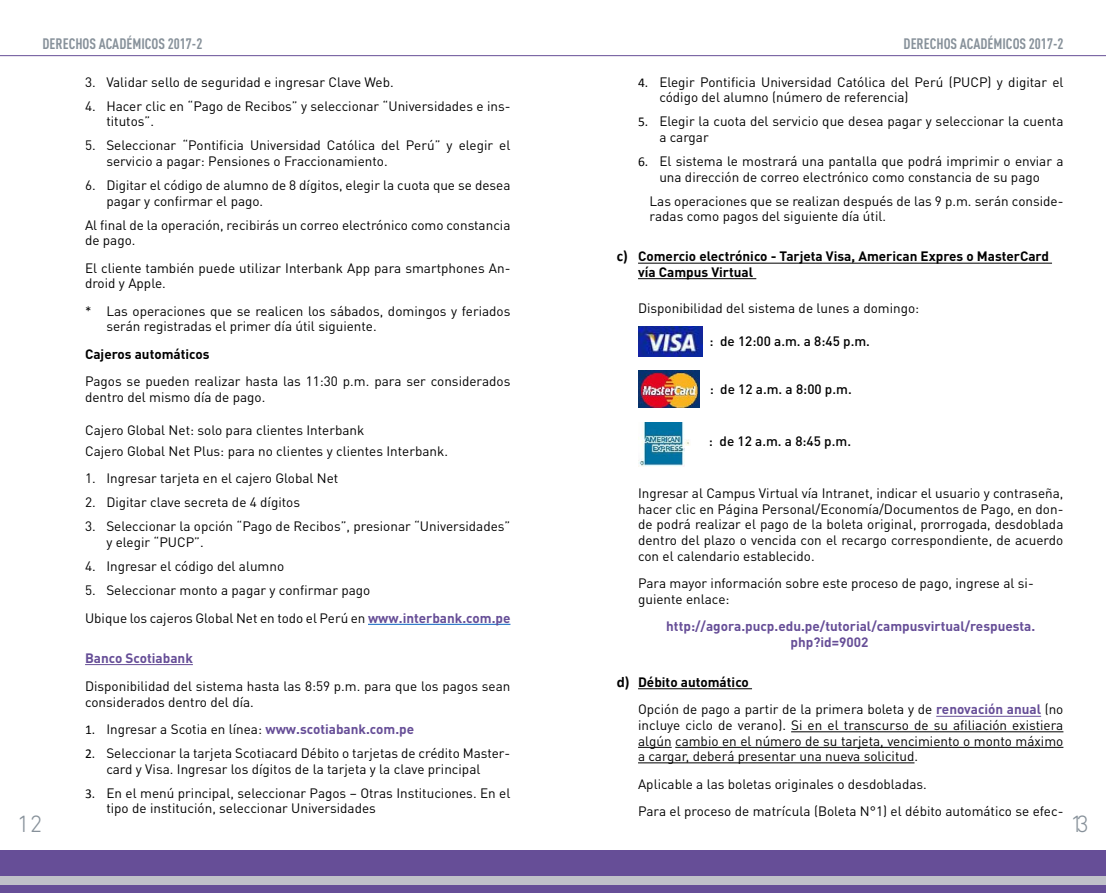
<style>
.page{position:relative;width:1106px;height:893px;background:#fff}
.page>*{position:absolute;margin:0;border:0;box-sizing:border-box;transform-origin:0 0}
.t1{font:300 24px "DIN Next LT Pro";color:#87919a}
.t2{font:700 condensed 15px "DIN Pro";color:#87919a}
.t3{font:13.5px/15.5px "DIN Pro";color:#000}
.t4{font:700 13.5px/15.6px "DIN Pro";color:#000}
.t5{font:700 13.5px/15.5px "DIN Pro";color:#664e97}
.t6{font:500 13.5px "DIN Pro";color:#000}
.s1{font-weight:700;color:#664e97}
.s2{font-family:"Calibri"}
.s3{font-family:"Calibri";font-size:15px}
.s4{font-family:"Calibri";font-weight:700;font-size:15px}
.s5{font-weight:700}
</style>
<div class="page">
<div style="left:0;top:850px;width:1106px;height:43px;background:#664e97"></div>
<div style="left:0;top:876px;width:1106px;height:8px;background:#c0c1c9"></div>
<hr style="left:0;top:55px;width:1106px;height:1px;background:#664e97">
<hr style="left:368px;top:624px;width:142px;height:1px;background:#0563c1">
<hr style="left:85px;top:664px;width:108px;height:1px;background:#664e97">
<hr style="left:638px;top:263px;width:414px;height:1px;background:#000">
<hr style="left:638px;top:278px;width:118px;height:1px;background:#000">
<hr style="left:638px;top:688px;width:114px;height:1px;background:#000">
<hr style="left:936px;top:716px;width:105px;height:1px;background:#664e97">
<hr style="left:791px;top:731px;width:272px;height:1px;background:#000">
<hr style="left:638px;top:747px;width:33px;height:1px;background:#000">
<hr style="left:675px;top:747px;width:388px;height:1px;background:#000">
<hr style="left:638px;top:762px;width:276px;height:1px;background:#000">
<img style="left:638px;top:327px;width:64px;height:29px">
<img style="left:638px;top:371px;width:62px;height:37px">
<img style="left:638px;top:422px;width:46px;height:45px">
<svg style="left:684px;top:440px;width:6px;height:6px"></svg>
<p class="t2" style="left:43px;top:32px;width:161px">DERECHOS ACADÉMICOS 2017-2</p>
<p class="t2" style="left:903px;top:32px;width:161px">DERECHOS ACADÉMICOS 2017-2</p>
<p class="t3" style="left:85px;top:74px;width:310px">3. Validar sello de seguridad e ingresar Clave Web.</p>
<p class="t3" style="left:106px;top:98px;width:405px;text-indent:-21px">4. Hacer clic en “Pago de Recibos” y seleccionar “Universidades e ins&shy;titutos”.</p>
<p class="t3" style="left:106px;top:137px;width:405px;text-indent:-21px">5. Seleccionar “Pontificia Universidad Católica del Perú” y elegir el servicio a pagar: Pensiones o Fraccionamiento.</p>
<p class="t3" style="left:106px;top:177px;width:405px;text-indent:-21px">6. Digitar el código de alumno de 8 dígitos, elegir la cuota que se desea pagar y confirmar el pago.</p>
<p class="t3" style="left:85px;top:216px;width:427px">Al final de la operación, recibirás un correo electrónico como constancia de pago.</p>
<p class="t3" style="left:85px;top:259px;width:427px">El cliente también puede utilizar Interbank App para smartphones An&shy;droid y Apple.</p>
<p class="t3" style="left:106px;top:302px;width:405px;text-indent:-21px">* Las operaciones que se realicen los sábados, domingos y feriados serán registradas el primer día útil siguiente.</p>
<p class="t4" style="left:85px;top:345px;width:126px">Cajeros automáticos</p>
<p class="t3" style="left:85px;top:373px;width:427px">Pagos se pueden realizar hasta las 11:30 p.m. para ser considerados dentro del mismo día de pago.</p>
<p class="t3" style="left:85px;top:419px;width:364px;line-height:21px">Cajero Global Net: solo para clientes Interbank<br>Cajero Global Net Plus: para no clientes y clientes Interbank.</p>
<p class="t3" style="left:85px;top:470px;width:255px">1. Ingresar tarjeta en el cajero Global Net</p>
<p class="t3" style="left:85px;top:494px;width:216px">2. Digitar clave secreta de 4 dígitos</p>
<p class="t3" style="left:106px;top:518px;width:405px;text-indent:-21px">3. Seleccionar la opción “Pago de Recibos”, presionar “Universidades” y elegir “PUCP”.</p>
<p class="t3" style="left:85px;top:558px;width:201px">4. Ingresar el código del alumno</p>
<p class="t3" style="left:85px;top:576px;width:427px;line-height:27.6px">5. Seleccionar monto a pagar y confirmar pago<br>Ubique los cajeros Global Net en todo el Perú en <span class="s1">www.interbank.com.pe</span></p>
<p class="t5" style="left:85px;top:650px;width:109px">Banco Scotiabank</p>
<p class="t3" style="left:85px;top:678px;width:427px">Disponibilidad del sistema hasta las 8:59 p.m. para que los pagos sean considerados dentro del día.</p>
<p class="t3" style="left:85px;top:721px;width:330px"><span class="s2">1.</span> Ingresar a Scotia en línea: <span class="s1">www.scotiabank.com.pe</span></p>
<p class="t3" style="left:106px;top:745px;width:405px;text-indent:-21px"><span class="s2">2.</span> Seleccionar la tarjeta Scotiacard Débito o tarjetas de crédito Master&shy;card y Visa. Ingresar los dígitos de la tarjeta y la clave principal</p>
<p class="t3" style="left:106px;top:784px;width:405px;text-indent:-21px"><span class="s2">3.</span> En el menú principal, seleccionar Pagos – Otras Instituciones. En el tipo de institución, seleccionar Universidades</p>
<p class="t3" style="left:659px;top:74px;width:405px;text-indent:-21px"><span class="s2">4.</span> Elegir Pontificia Universidad Católica del Perú (PUCP) y digitar el código del alumno (número de referencia)</p>
<p class="t3" style="left:659px;top:113px;width:405px;text-indent:-21px"><span class="s2">5.</span> Elegir la cuota del servicio que desea pagar y seleccionar la cuenta a cargar</p>
<p class="t3" style="left:638px;top:153px;width:427px;text-align:center"><span class="s2">6.</span> El sistema le mostrará una pantalla que podrá imprimir o enviar a una dirección de correo electrónico como constancia de su pago</p>
<p class="t3" style="left:649px;top:192px;width:415px">Las operaciones que se realizan después de las 9 p.m. serán conside&shy;radas como pagos del siguiente día útil.</p>
<p class="t4" style="left:638px;top:248px;width:412px;text-indent:-21px"><span class="s3">c)</span> Comercio electrónico - Tarjeta Visa, American Expres o MasterCard vía Campus Virtual</p>
<p class="t3" style="left:638px;top:300px;width:283px">Disponibilidad del sistema de lunes a domingo:</p>
<p class="t6" style="left:709px;top:332px;width:162px">: de 12:00 a.m. a 8:45 p.m.</p>
<p class="t6" style="left:709px;top:380px;width:144px">: de 12 a.m. a 8:00 p.m.</p>
<p class="t6" style="left:709px;top:432px;width:144px">: de 12 a.m. a 8:45 p.m.</p>
<p class="t3" style="left:638px;top:485px;width:427px;text-align:justify">Ingresar al Campus Virtual vía Intranet, indicar el usuario y contraseña, hacer clic en Página Personal/Economía/Documentos de Pago, en don&shy;de podrá realizar el pago de la boleta original, prorrogada, desdoblada dentro del plazo o vencida con el recargo correspondiente, de acuerdo con el calendario establecido.</p>
<p class="t3" style="left:638px;top:575px;width:397px">Para mayor información sobre este proceso de pago, ingrese al si&shy;guiente enlace:</p>
<p class="t5" style="left:790px;top:618px;width:246px;text-indent:-124px">http://agora.pucp.edu.pe/tutorial/campusvirtual/respuesta. php?id=9002</p>
<p class="t3" style="left:638px;top:668px;width:427px;line-height:27.6px;text-indent:-21px"><span class="s4">d)</span> <span class="s5">Débito automático<br></span>Opción de pago a partir de la primera boleta y de <span class="s1">renovación anual</span> (no</p>
<p class="t3" style="left:638px;top:717px;width:427px;text-align:justify">incluye ciclo de verano). Si en el transcurso de su afiliación existiera algún cambio en el número de su tarjeta, vencimiento o monto máximo a cargar, deberá presentar una nueva solicitud.</p>
<p class="t3" style="left:638px;top:769px;width:427px;line-height:27.6px">Aplicable a las boletas originales o desdobladas.<br>Para el proceso de matrícula (Boleta N°1) el débito automático se efec-</p>
<h1 class="t1" style="left:17px;top:810px;width:27px">12</h1>
<h1 class="t1" style="left:1070px;top:810px;width:20px">13</h1>
</div>
